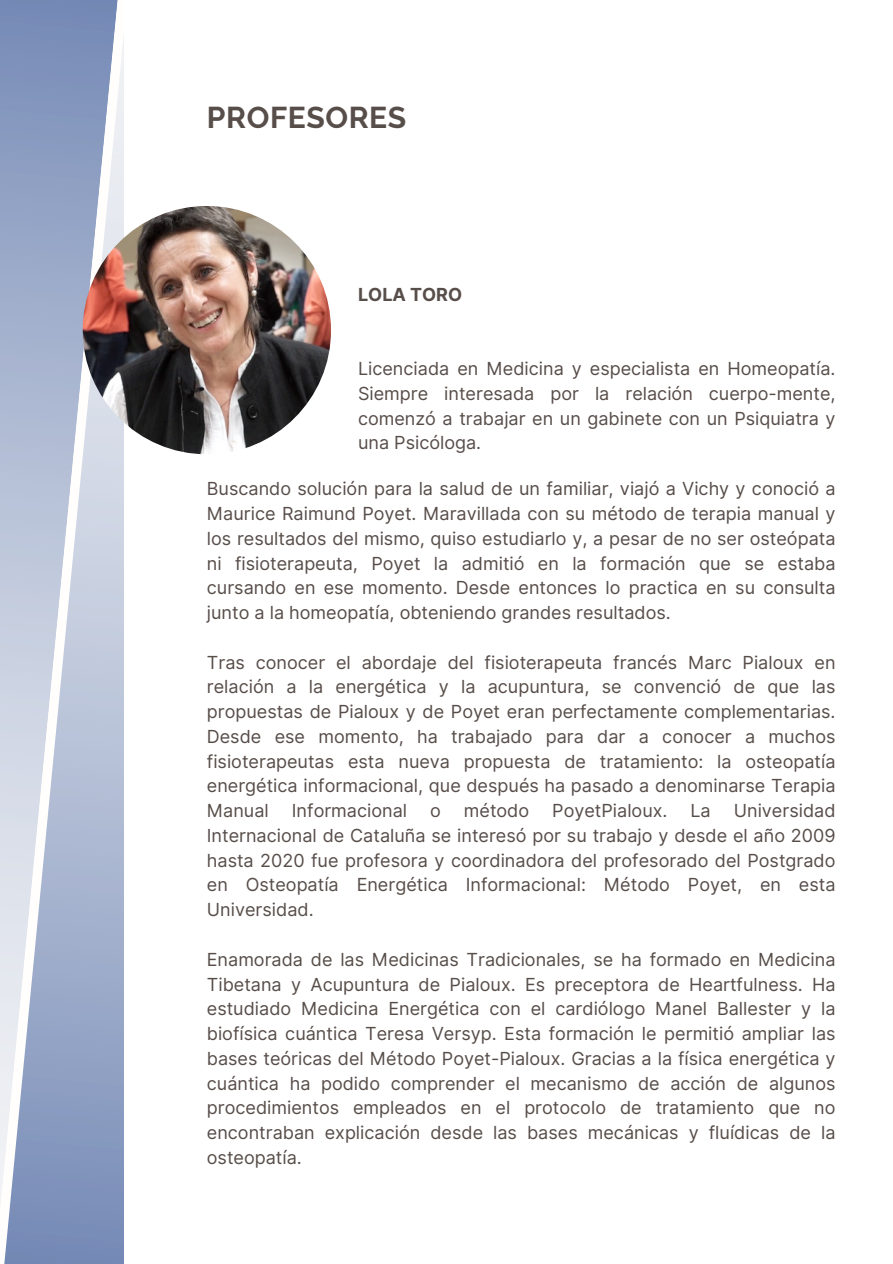
<style>
.page{position:relative;width:893px;height:1264px;background:#fff}
.page>*{position:absolute;margin:0;border:0;box-sizing:border-box;transform-origin:0 0}
.t1{font:700 30px "Raleway";letter-spacing:.02em;color:#574d49}
.t2{font:18px/24.8px "Inter";color:#574d49;text-align:justify}
.t3{font:700 18px "Inter";color:#574d49}
</style>
<div class="page">
<svg style="left:0;top:0;width:119px;height:1263px;background:#acb8d1"></svg>
<img style="left:83px;top:206px;width:248px;height:248px;border-radius:50%">
<p class="t1" style="left:207px;top:100px;width:201px">PROFESORES</p>
<h2 class="t3" style="left:358px;top:283px;width:106px">LOLA TORO</h2>
<p class="t2" style="left:358px;top:356px;width:479px">Licenciada en Medicina y especialista en Homeopatía.<br>Siempre interesada por la relación cuerpo-mente, comenzó a trabajar en un gabinete con un Psiquiatra y una Psicóloga.</p>
<p class="t2" style="left:207px;top:476px;width:630px">Buscando solución para la salud de un familiar, viajó a Vichy y conoció a Maurice Raimund Poyet. Maravillada con su método de terapia manual y los resultados del mismo, quiso estudiarlo y, a pesar de no ser osteópata ni fisioterapeuta, Poyet la admitió en la formación que se estaba cursando en ese momento. Desde entonces lo practica en su consulta junto a la homeopatía, obteniendo grandes resultados.</p>
<p class="t2" style="left:207px;top:649px;width:630px">Tras conocer el abordaje del fisioterapeuta francés Marc Pialoux en relación a la energética y la acupuntura, se convenció de que las propuestas de Pialoux y de Poyet eran perfectamente complementarias.<br>Desde ese momento, ha trabajado para dar a conocer a muchos fisioterapeutas esta nueva propuesta de tratamiento: la osteopatía energética informacional, que después ha pasado a denominarse Terapia Manual</p>
<p class="t2" style="left:292px;top:798px;width:117px">Informacional</p>
<p class="t2" style="left:430px;top:798px;width:12px">o</p>
<p class="t2" style="left:464px;top:798px;width:67px">método</p>
<p class="t2" style="left:552px;top:798px;width:117px">PoyetPialoux.</p>
<p class="t2" style="left:690px;top:798px;width:22px">La</p>
<p class="t2" style="left:207px;top:798px;width:630px;text-indent:527px">Universidad Internacional de Cataluña se interesó por su trabajo y desde el año 2009 hasta 2020 fue profesora y coordinadora del profesorado del Postgrado en Osteopatía Energética Informacional: Método Poyet, en esta Universidad.</p>
<h1 class="t2" style="left:207px;top:946px;width:630px">Enamorada de las Medicinas Tradicionales, se ha formado en Medicina Tibetana y Acupuntura de Pialoux. Es preceptora de Heartfulness. Ha estudiado Medicina Energética con el cardiólogo Manel Ballester y la biofísica cuántica Teresa Versyp. Esta formación le permitió ampliar las bases teóricas del Método Poyet-Pialoux. Gracias a la física energética y cuántica ha podido comprender el mecanismo de acción de algunos procedimientos empleados en el protocolo de tratamiento que no encontraban explicación desde las bases mecánicas y fluídicas de la osteopatía.</h1>
</div>
